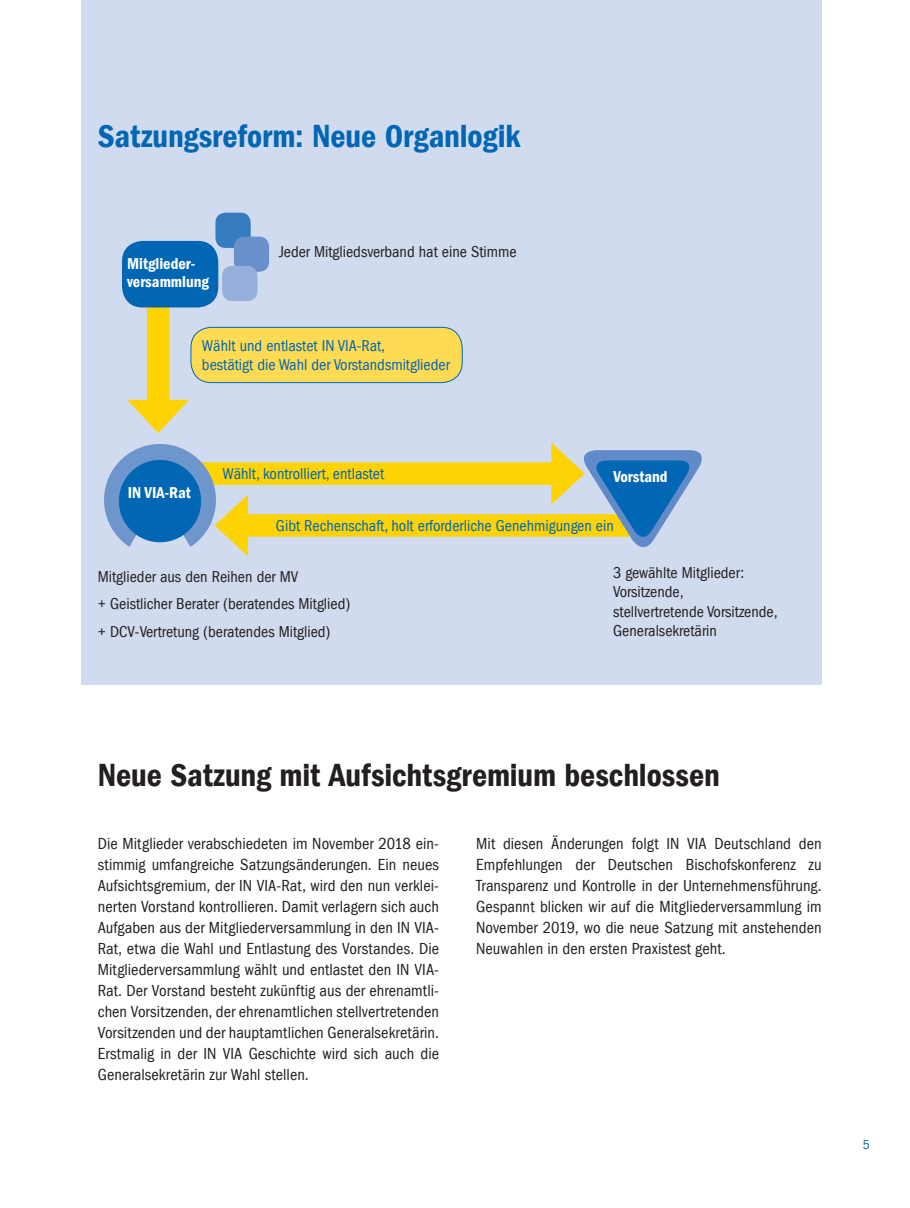
<style>
.page{position:relative;width:910px;height:1208px;background:#fff}
.page>*{position:absolute;margin:0;border:0;box-sizing:border-box;transform-origin:0 0}
.t1{font:600 condensed 33px "Franklin Gothic LT";letter-spacing:-.005em;color:#231f20}
.t2{font:600 condensed 33px "Franklin Gothic LT";letter-spacing:-.005em;color:#0166b3}
.t3{font:condensed 16.5px/21px "Franklin Gothic LT";letter-spacing:.005em;color:#231f20;text-align:justify}
.t4{font:condensed 16.2px/19.5px "Franklin Gothic LT";color:#231f20}
.t5{font:condensed 16.2px/19.5px "Franklin Gothic LT";color:#0166b3}
.t6{font:600 condensed 16.2px/18.9px "Franklin Gothic LT";color:#fff}
.t7{font:condensed 13.5px "Franklin Gothic LT";color:#0166b3}
</style>
<div class="page">
<div style="left:81px;top:0;width:741px;height:685px;background:#d1dbef"></div>
<div style="left:215px;top:213px;width:36px;height:35px;background:#357bbf;border-radius:10px"></div>
<div style="left:147px;top:288px;width:22px;height:124px;background:#fed304"></div>
<svg style="left:127px;top:400px;width:62px;height:33px"></svg>
<div style="left:191px;top:327px;width:271px;height:55px;background:#ffdb53;border-radius:21px"></div>
<div style="left:191px;top:327px;width:272px;height:56px;border:1px solid #0166b3;border-radius:21px"></div>
<div style="left:199px;top:462px;width:365px;height:23px;background:#fed304"></div>
<div style="left:236px;top:514px;width:406px;height:23px;background:#fed304"></div>
<div style="left:234px;top:237px;width:35px;height:35px;background:#6990ca;border-radius:10px"></div>
<svg style="left:104px;top:444px;width:144px;height:112px"></svg>
<div style="left:119px;top:460px;width:82px;height:82px;background:#0166b3;border-radius:50%"></div>
<div style="left:122px;top:241px;width:96px;height:66px;background:#0166b3;border-radius:21px"></div>
<svg style="left:551px;top:442px;width:151px;height:106px"></svg>
<div style="left:222px;top:266px;width:35px;height:35px;background:#96afda;border-radius:10px"></div>
<h1 class="t2" style="left:98px;top:118px;width:424px">Satzungsreform: Neue Organlogik</h1>
<p class="t6" style="left:127px;top:254px;width:83px">Mitglieder&shy;versammlung</p>
<p class="t4" style="left:279px;top:242px;width:239px">Jeder Mitgliedsverband hat eine Stimme</p>
<p class="t5" style="left:202px;top:336px;width:249px">Wählt und entlastet IN VIA-Rat,<br>bestätigt die Wahl der Vorstandsmitglieder</p>
<p class="t6" style="left:128px;top:483px;width:64px">IN VIA-Rat</p>
<p class="t5" style="left:222px;top:464px;width:163px">Wählt, kontrolliert, entlastet</p>
<p class="t6" style="left:614px;top:467px;width:56px">Vorstand</p>
<p class="t5" style="left:276px;top:516px;width:339px">Gibt Rechenschaft, holt erforderliche Genehmigungen ein</p>
<p class="t4" style="left:98px;top:562px;width:254px;line-height:27.6px">Mitglieder aus den Reihen der MV<br>+ Geistlicher Berater (beratendes Mitglied) + DCV-Vertretung (beratendes Mitglied)</p>
<p class="t4" style="left:613px;top:563px;width:166px">3 gewählte Mitglieder:<br>Vorsitzende, stellvertretende Vorsitzende,<br>Generalsekretärin</p>
<h1 class="t1" style="left:98px;top:755px;width:624px">Neue Satzung mit Aufsichtsgremium beschlossen</h1>
<p class="t3" style="left:98px;top:833px;width:343px">Die Mitglieder verabschiedeten im November 2018 ein&shy;stimmig umfangreiche Satzungsänderungen. Ein neues Aufsichtsgremium, der IN VIA-Rat, wird den nun verklei&shy;nerten Vorstand kontrollieren. Damit verlagern sich auch Aufgaben aus der Mitgliederversammlung in den IN VIA-Rat, etwa die Wahl und Entlastung des Vorstandes. Die Mitgliederversammlung wählt und entlastet den IN VIA-Rat. Der Vorstand besteht zukünftig aus der ehrenamtli&shy;chen Vorsitzenden, der ehrenamtlichen stellvertretenden Vorsitzenden und der hauptamtlichen Generalsekretärin.<br>Erstmalig in der IN VIA Geschichte wird sich auch die Generalsekretärin zur Wahl stellen.</p>
<p class="t3" style="left:476px;top:833px;width:347px">Mit diesen Änderungen folgt IN VIA Deutschland den Empfehlungen der Deutschen Bischofskonferenz zu Transparenz und Kontrolle in der Unternehmensführung.<br>Gespannt blicken wir auf die Mitgliederversammlung im November 2019, wo die neue Satzung mit anstehenden Neuwahlen in den ersten Praxistest geht.</p>
<p class="t7" style="left:863px;top:1137px;width:8px">5</p>
</div>
